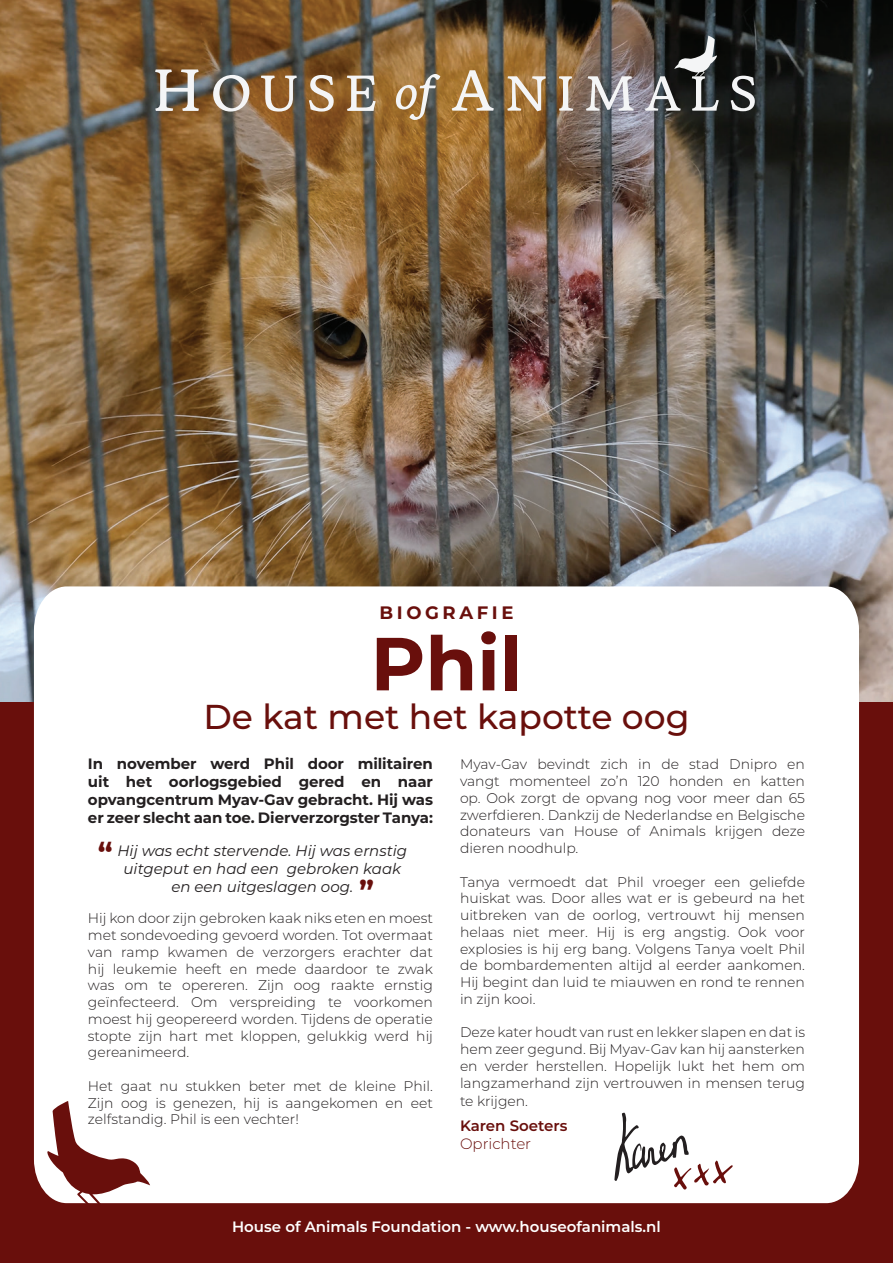
<style>
.page{position:relative;width:893px;height:1263px;background:#690f0c}
.page>*{position:absolute;margin:0;border:0;box-sizing:border-box;transform-origin:0 0}
.t1{font:700 75px "Montserrat";color:#690f0c}
.t2{font:500 34.5px "Montserrat";color:#690f0c}
.t3{font:700 18px "Montserrat";letter-spacing:.2em;color:#690f0c}
.t4{font:700 15px/18px "Montserrat";letter-spacing:-.005em;color:#231f20;text-align:justify}
.t5{font:italic 15px "Montserrat";color:#231f20}
.t6{font:600 15px "Montserrat";color:#fff}
.t7{font:600 15px "Montserrat";color:#690f0c}
.t8{font:300 15px "Montserrat";color:#690f0c}
.t9{font:300 13.95px/16.8px "Montserrat";color:#231f20;text-align:justify}
.s1{font-weight:700;font-style:normal;font-size:30px;color:#690f0c}
</style>
<div class="page">
<img style="left:0;top:0;width:893px;height:701px">
<div style="left:34px;top:586px;width:825px;height:617px;background:#fff"></div>
<svg style="left:155px;top:69px;width:44px;height:42px;background:#9c9287"></svg>
<svg style="left:213px;top:75px;width:36px;height:37px"></svg>
<svg style="left:261px;top:76px;width:36px;height:36px"></svg>
<svg style="left:309px;top:75px;width:25px;height:37px"></svg>
<svg style="left:347px;top:76px;width:29px;height:35px"></svg>
<svg style="left:396px;top:74px;width:44px;height:46px;background:#a78d6a"></svg>
<svg style="left:452px;top:70px;width:42px;height:41px;background:#b39870"></svg>
<svg style="left:507px;top:76px;width:39px;height:35px"></svg>
<svg style="left:559px;top:76px;width:14px;height:35px"></svg>
<svg style="left:586px;top:76px;width:48px;height:35px;background:#a8a6a9"></svg>
<svg style="left:731px;top:76px;width:24px;height:35px"></svg>
<svg style="left:645px;top:36px;width:74px;height:75px;background:#595a5a"></svg>
<svg style="left:45px;top:1101px;width:107px;height:103px"></svg>
<div style="left:460px;top:756px;width:345px;height:352px;background:#fff"></div>
<div style="left:82px;top:841px;width:355px;height:58px;background:#fff"></div>
<svg style="left:614px;top:1113px;width:119px;height:77px;background:#e3dfdf"></svg>
<p class="t3" style="left:379px;top:600px;width:136px">BIOGRAFIE</p>
<h1 class="t1" style="left:371px;top:610px;width:153px">Phil</h1>
<h2 class="t2" style="left:203px;top:692px;width:487px">De kat met het kapotte oog</h2>
<p class="t4" style="left:88px;top:754px;width:347px">In november werd Phil door militairen uit het oorlogsgebied gered en naar opvangcentrum Myav-Gav gebracht. Hij was er zeer slecht aan toe. Dierverzorgster Tanya:</p>
<p class="t9" style="left:88px;top:843px;width:347px;text-align:center">“Hij was echt stervende. Hij was ernstig uitgeput en had een gebroken kaak en een uitgeslagen</p>
<p class="t9" style="left:88px;top:910px;width:347px">Hij kon door zijn gebroken kaak niks eten en moest met sondevoeding gevoerd worden. Tot overmaat van ramp kwamen de verzorgers erachter dat hij leukemie heeft en mede daardoor te zwak was om te opereren. Zijn oog raakte ernstig geïnfecteerd. Om verspreiding te voorkomen moest hij geopereerd worden. Tijdens de operatie stopte zijn hart met kloppen, gelukkig werd hij gereanimeerd.</p>
<p class="t9" style="left:88px;top:1077px;width:347px">Het gaat nu stukken beter met de kleine Phil.<br>Zijn oog is genezen, hij is aangekomen en eet zelfstandig. Phil is een vechter!</p>
<p class="t5" style="left:98px;top:841px;width:311px"><span class="s1">“</span> Hij was echt stervende. Hij was ernstig</p>
<p class="t5" style="left:124px;top:859px;width:279px">uitgeput en had een gebroken kaak</p>
<p class="t5" style="left:171px;top:877px;width:204px">en een uitgeslagen oog. <span class="s1">”</span></p>
<p class="t9" style="left:460px;top:756px;width:347px">Myav-Gav bevindt zich in de stad Dnipro en vangt momenteel zo’n 120 honden en katten op. Ook zorgt de opvang nog voor meer dan 65 zwerfdieren. Dankzij de Nederlandse en Belgische donateurs van House of Animals krijgen deze dieren noodhulp.</p>
<p class="t9" style="left:460px;top:873px;width:347px">Tanya vermoedt dat Phil vroeger een geliefde huiskat was. Door alles wat er is gebeurd na het uitbreken van de oorlog, vertrouwt hij mensen helaas niet meer. Hij is erg angstig. Ook voor explosies is hij erg bang. Volgens Tanya voelt Phil de bombardementen altijd al eerder aankomen.<br>Hij begint dan luid te miauwen en rond te rennen in zijn kooi.</p>
<p class="t9" style="left:460px;top:1023px;width:347px">Deze kater houdt van rust en lekker slapen en dat is hem zeer gegund. Bij Myav-Gav kan hij aansterken en verder herstellen. Hopelijk lukt het hem om langzamerhand zijn vertrouwen in mensen terug te krijgen.</p>
<p class="t7" style="left:460px;top:1115px;width:109px">Karen Soeters</p>
<p class="t8" style="left:460px;top:1134px;width:73px">Oprichter</p>
<p class="t6" style="left:232px;top:1216px;width:430px">House of Animals Foundation - www.houseofanimals.nl</p>
</div>
